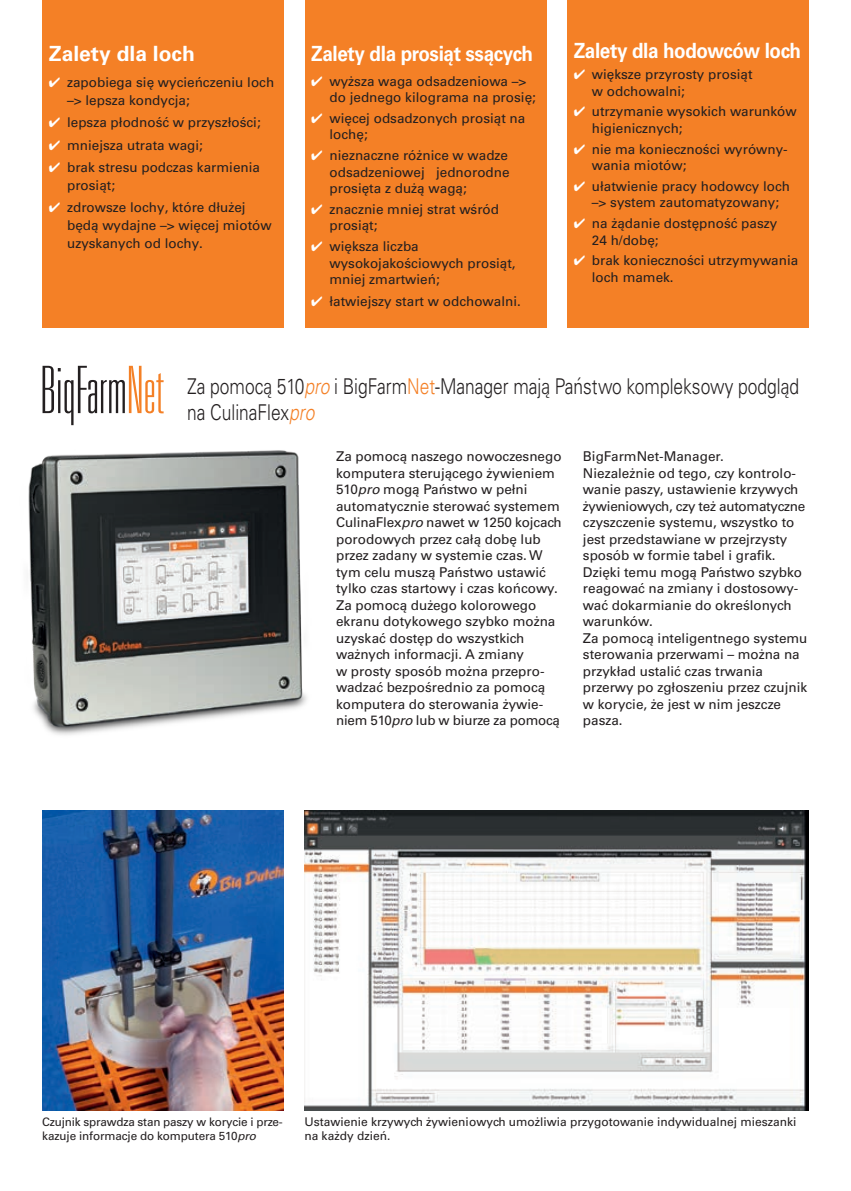
<style>
.page{position:relative;width:851px;height:1191px;background:#fff}
.page>*{position:absolute;margin:0;border:0;box-sizing:border-box;transform-origin:0 0}
.t1{font:300 21.75px/26.1px "Univers CE";color:#231f20;scale:.8 1}
.t2{font:700 21px "Univers CE";letter-spacing:-.02em;color:#fff;scale:.9 1}
.t3{font:700 21px "Univers CE";color:#fff}
.t4{font:500 13.5px/16.5px "Univers CE";color:#231f20}
.t5{font:500 12px/14.4px "Univers CE";color:#231f20}
.t6{font:500 11.7px/14.1px "Univers CE";letter-spacing:-.015em;color:#231f20}
.s1{color:#fff}
.s2{font-style:italic;color:#f48026}
.s3{color:#f48026}
.s4{font-weight:400;font-style:italic}
</style>
<div class="page">
<img style="left:305px;top:810px;width:503px;height:300px">
<img style="left:43px;top:849px;width:240px;height:261px">
<img style="left:28px;top:450px;width:353px;height:399px">
<div style="left:43px;top:0;width:240px;height:327px;background:#f48026"></div>
<div style="left:305px;top:0;width:241px;height:327px;background:#f48026"></div>
<div style="left:567px;top:0;width:241px;height:327px;background:#f48026"></div>
<svg style="left:43px;top:366px;width:120px;height:59px"></svg>
<h2 class="t3" style="left:49px;top:41px;width:147px">Zalety dla loch</h2>
<p class="t4" style="left:67px;top:74px;width:209px;line-height:18px;text-indent:-18px"><span class="s1">✔</span> zapobiega się wycieńczeniu loch –&gt; lepsza kondycja;</p>
<p class="t4" style="left:49px;top:115px;width:213px"><span class="s1">✔</span> lepsza płodność w przyszłości;</p>
<p class="t4" style="left:49px;top:137px;width:155px"><span class="s1">✔</span> mniejsza utrata wagi;</p>
<p class="t4" style="left:67px;top:158px;width:194px;line-height:18px;text-indent:-18px"><span class="s1">✔</span> brak stresu podczas karmienia prosiąt;</p>
<p class="t4" style="left:67px;top:199px;width:206px;line-height:18px;text-indent:-18px"><span class="s1">✔</span> zdrowsze lochy, które dłużej będą wydajne –&gt; więcej miotów uzyskanych od lochy.</p>
<h2 class="t2" style="left:311px;top:41px;width:248px">Zalety dla prosiąt ssących</h2>
<p class="t4" style="left:329px;top:73px;width:208px;text-indent:-18px"><span class="s1">✔</span> wyższa waga odsadzeniowa –&gt; do jednego kilograma na prosię;</p>
<p class="t4" style="left:329px;top:110px;width:197px;text-indent:-18px"><span class="s1">✔</span> więcej odsadzonych prosiąt na lochę;</p>
<p class="t4" style="left:329px;top:147px;width:182px;text-align:justify;text-indent:-18px"><span class="s1">✔</span> nieznaczne różnice w wadze odsadzeniowej jednorodne prosięta z dużą wagą;</p>
<p class="t4" style="left:329px;top:201px;width:171px;text-indent:-18px"><span class="s1">✔</span> znacznie mniej strat wśród prosiąt;</p>
<p class="t4" style="left:329px;top:238px;width:188px;text-indent:-18px"><span class="s1">✔</span> większa liczba wysokojakościowych prosiąt, mniej zmartwień;</p>
<p class="t4" style="left:311px;top:294px;width:211px"><span class="s1">✔</span> łatwiejszy start w odchowalni.</p>
<h2 class="t2" style="left:573px;top:39px;width:254px">Zalety dla hodowców loch</h2>
<p class="t4" style="left:591px;top:66px;width:162px;text-indent:-18px"><span class="s1">✔</span> większe przyrosty prosiąt w odchowalni;</p>
<p class="t4" style="left:591px;top:104px;width:206px;text-indent:-18px"><span class="s1">✔</span> utrzymanie wysokich warunków higienicznych;</p>
<p class="t4" style="left:591px;top:141px;width:197px;text-indent:-18px"><span class="s1">✔</span> nie ma konieczności wyrówny&shy;wania miotów;</p>
<p class="t4" style="left:573px;top:178px;width:218px;text-align:center"><span class="s1">✔</span> ułatwienie pracy hodowcy loch –&gt; system zautomatyzowany;</p>
<p class="t4" style="left:591px;top:215px;width:187px;text-indent:-18px"><span class="s1">✔</span> na żądanie dostępność paszy<br>24 h/dobę;</p>
<p class="t4" style="left:591px;top:253px;width:208px;text-indent:-18px"><span class="s1">✔</span> brak konieczności utrzymywania loch mamek.</p>
<h1 class="t1" style="left:187px;top:373px;width:766px">Za pomocą 510<span class="s2">pro</span> i BigFarm<span class="s3">Net</span>-Manager mają Państwo kompleksowy podgląd na CulinaFlex<span class="s2">pro</span></h1>
<p class="t4" style="left:336px;top:448px;width:227px">Za pomocą naszego nowoczesnego komputera sterującego żywieniem<br>510<span class="s4">pro</span> mogą Państwo w pełni automatycznie sterować systemem<br>CulinaFlex<span class="s4">pro</span> nawet w 1250 kojcach porodowych przez całą dobę lub przez zadany w systemie czas. W tym celu muszą Państwo ustawić tylko czas startowy i czas końcowy.<br>Za pomocą dużego kolorowego ekranu dotykowego szybko można uzyskać dostęp do wszystkich ważnych informacji. A zmiany<br>w prosty sposób można przepro&shy;wadzać bezpośrednio za pomocą komputera do sterowania żywie&shy;niem 510<span class="s4">pro</span> lub w biurze za pomocą</p>
<p class="t4" style="left:583px;top:448px;width:226px">BigFarmNet-Manager.<br>Niezależnie od tego, czy kontrolo&shy;wanie paszy, ustawienie krzywych żywieniowych, czy też automatyczne czyszczenie systemu, wszystko to jest przedstawiane w przejrzysty sposób w formie tabel i grafik.<br>Dzięki temu mogą Państwo szybko reagować na zmiany i dostosowy&shy;wać dokarmianie do określonych warunków.<br>Za pomocą inteligentnego systemu sterowania przerwami – można na przykład ustalić czas trwania przerwy po zgłoszeniu przez czujnik w korycie, że jest w nim jeszcze pasza.</p>
<p class="t6" style="left:42px;top:1114px;width:242px">Czujnik sprawdza stan paszy w korycie i prze&shy;kazuje informacje do komputera 510<span class="s4">pro</span></p>
<p class="t5" style="left:304px;top:1114px;width:493px">Ustawienie krzywych żywieniowych umożliwia przygotowanie indywidualnej mieszanki na każdy dzień.</p>
</div>
